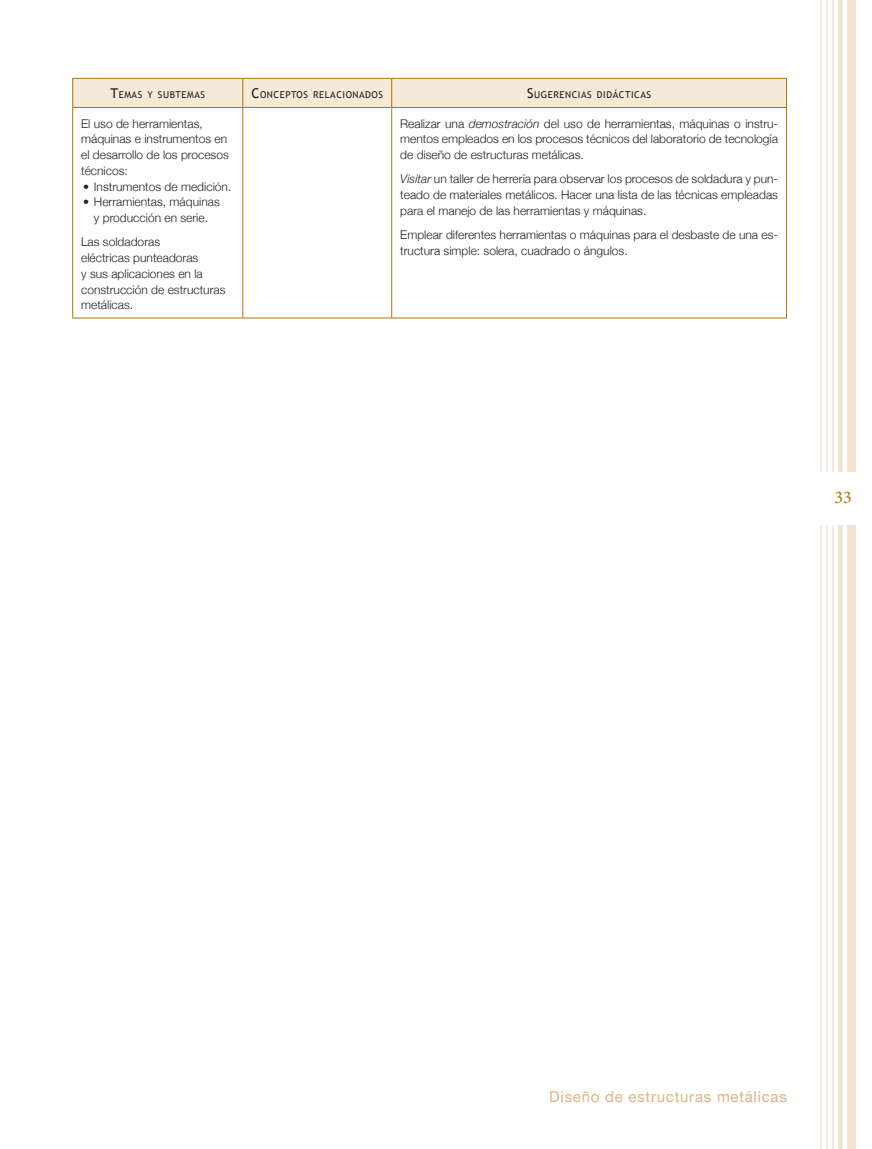
<style>
.page{position:relative;width:872px;height:1149px;background:#fff}
.page>*{position:absolute;margin:0;border:0;box-sizing:border-box;transform-origin:0 0}
.t1{font:18px "Minion Pro";color:#b2730b}
.t2{font:15px "Helvetica Neue";letter-spacing:.05em;color:#dbb583}
.t3{font:300 12px/15.8px "Helvetica Neue";color:#231f20}
.t4{font:9.45px "Trebuchet MS";letter-spacing:.055em;color:#231f20}
.s1{font-size:13.5px}
.s2{font-style:italic}
</style>
<div class="page">
<div style="left:847px;top:0;width:9px;height:1148px;background:#efe3cf"></div>
<hr style="left:838px;top:0;width:4px;height:1148px;background:#efe3cf">
<hr style="left:832px;top:0;width:1px;height:1148px;background:#b2730b">
<hr style="left:826px;top:0;width:1px;height:1148px;background:#b2730b">
<hr style="left:820px;top:0;width:1px;height:1148px;background:#b2730b">
<div style="left:740px;top:472px;width:132px;height:53px;background:#fff"></div>
<hr style="left:72px;top:107px;width:171px;height:1px;background:#b2730b">
<hr style="left:243px;top:107px;width:149px;height:1px;background:#b2730b">
<hr style="left:392px;top:107px;width:395px;height:1px;background:#b2730b">
<hr style="left:72px;top:108px;width:1px;height:209px;background:#b2730b">
<hr style="left:242px;top:108px;width:1px;height:209px;background:#b2730b">
<hr style="left:391px;top:108px;width:1px;height:209px;background:#b2730b">
<hr style="left:786px;top:108px;width:1px;height:209px;background:#b2730b">
<hr style="left:72px;top:317px;width:171px;height:1px;background:#b2730b">
<hr style="left:243px;top:317px;width:149px;height:1px;background:#b2730b">
<hr style="left:392px;top:317px;width:395px;height:1px;background:#b2730b">
<svg style="left:72px;top:78px;width:715px;height:29px;background:#f2e3ce"></svg>
<p class="t4" style="left:110px;top:89px;width:96px"><span class="s1">T</span>EMAS Y SUBTEMAS</p>
<p class="t4" style="left:251px;top:89px;width:133px"><span class="s1">C</span>ONCEPTOS RELACIONADOS</p>
<p class="t4" style="left:527px;top:89px;width:125px"><span class="s1">S</span>UGERENCIAS DIDÁCTICAS</p>
<p class="t3" style="left:81px;top:115px;width:149px">El uso de herramientas, máquinas e instrumentos en el desarrollo de los procesos técnicos:</p>
<p class="t3" style="left:83px;top:178px;width:149px">• Instrumentos de medición.</p>
<p class="t3" style="left:83px;top:194px;width:138px;text-align:center">• Herramientas, máquinas y producción en serie.</p>
<p class="t3" style="left:81px;top:234px;width:146px">Las soldadoras<br>eléctricas punteadoras<br>y sus aplicaciones en la construcción de estructuras metálicas.</p>
<p class="t3" style="left:400px;top:115px;width:379px;text-align:justify">Realizar una <span class="s2">demostración</span> del uso de herramientas, máquinas o instru&shy;mentos empleados en los procesos técnicos del laboratorio de tecnología de diseño de estructuras metálicas.</p>
<p class="t3" style="left:400px;top:171px;width:379px;text-align:justify"><span class="s2">Visitar</span> un taller de herrería para observar los procesos de soldadura y pun&shy;teado de materiales metálicos. Hacer una lista de las técnicas empleadas para el manejo de las herramientas y máquinas.</p>
<p class="t3" style="left:400px;top:226px;width:379px">Emplear diferentes herramientas o máquinas para el desbaste de una es&shy;tructura simple: solera, cuadrado o ángulos.</p>
<h1 class="t1" style="left:834px;top:485px;width:19px">33</h1>
<p class="t2" style="left:549px;top:1087px;width:239px">Diseño de estructuras metálicas</p>
</div>
